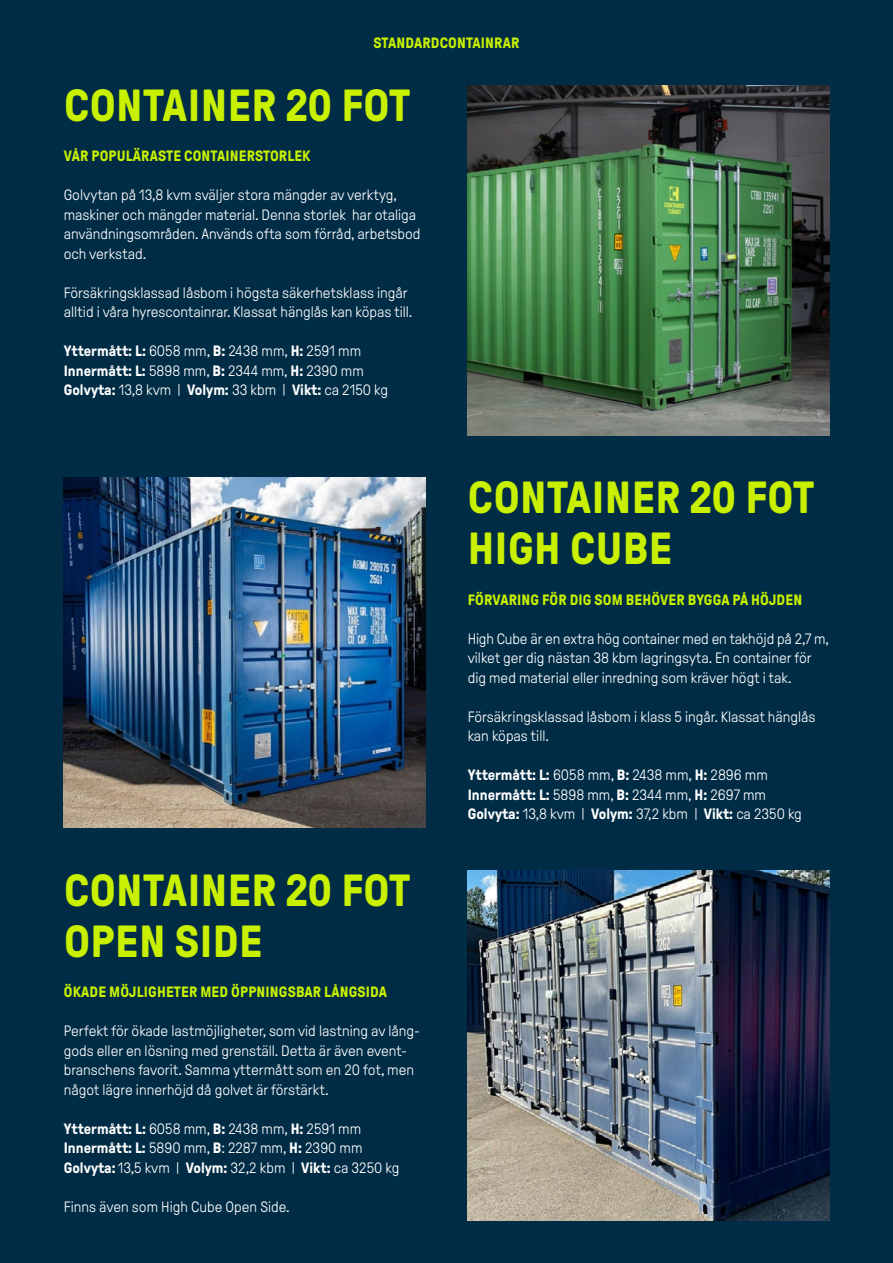
<style>
.page{position:relative;width:893px;height:1263px;background:#002c46}
.page>*{position:absolute;margin:0;border:0;box-sizing:border-box;transform-origin:0 0}
.t1{font:700 45px/51px "GT Pressura";letter-spacing:.01em;color:#c8f000}
.t2{font:300 15px/19.5px "GT Pressura";color:#fff}
.t3{font:700 15px "GT Pressura";letter-spacing:.01em;color:#c8f000}
.s1{font-weight:700}
</style>
<div class="page">
<img style="left:468px;top:85px;width:361px;height:350px">
<img style="left:64px;top:478px;width:361px;height:350px">
<img style="left:468px;top:870px;width:361px;height:350px">
<p class="t3" style="left:373px;top:35px;width:148px">STANDARDCONTAINRAR</p>
<h1 class="t1" style="left:64px;top:80px;width:348px">CONTAINER 20 FOT</h1>
<p class="t3" style="left:64px;top:148px;width:248px">VÅR POPULÄRASTE CONTAINERSTORLEK</p>
<p class="t2" style="left:64px;top:185px;width:358px">Golvytan på 13,8 kvm sväljer stora mängder av verktyg, maskiner och mängder material. Denna storlek har otaliga användningsområden. Används ofta som förråd, arbetsbod och verkstad.</p>
<p class="t2" style="left:64px;top:283px;width:350px">Försäkringsklassad låsbom i högsta säkerhetsklass ingår alltid i våra hyrescontainrar. Klassat hänglås kan köpas till.</p>
<p class="t2" style="left:64px;top:341px;width:326px"><span class="s1">Yttermått: L:</span> 6058 mm, <span class="s1">B:</span> 2438 mm, <span class="s1">H:</span> 2591 mm<br><span class="s1">Innermått: L:</span> 5898 mm, <span class="s1">B:</span> 2344 mm, <span class="s1">H:</span> 2390 mm<br><span class="s1">Golvyta:</span> 13,8 kvm | <span class="s1">Volym:</span> 33 kbm | <span class="s1">Vikt:</span> ca 2150 kg</p>
<h1 class="t1" style="left:64px;top:865px;width:348px">CONTAINER 20 FOT<br>OPEN SIDE</h1>
<p class="t3" style="left:64px;top:984px;width:325px">ÖKADE MÖJLIGHETER MED ÖPPNINGSBAR LÅNGSIDA</p>
<p class="t2" style="left:64px;top:1021px;width:358px">Perfekt för ökade lastmöjligheter, som vid lastning av lång&shy;gods eller en lösning med grenställ. Detta är även event&shy;branschens favorit. Samma yttermått som en 20 fot, men något lägre innerhöjd då golvet är förstärkt.</p>
<p class="t2" style="left:64px;top:1119px;width:337px"><span class="s1">Yttermått: L:</span> 6058 mm, <span class="s1">B:</span> 2438 mm, <span class="s1">H:</span> 2591 mm<br><span class="s1">Innermått: L:</span> 5890 mm, <span class="s1">B</span>: 2287 mm, <span class="s1">H:</span> 2390 mm<br><span class="s1">Golvyta:</span>13,5 kvm | <span class="s1">Volym:</span> 32,2 kbm | <span class="s1">Vikt:</span> ca 3250 kg</p>
<p class="t2" style="left:64px;top:1197px;width:227px">Finns även som High Cube Open Side.</p>
<h1 class="t1" style="left:468px;top:473px;width:348px">CONTAINER 20 FOT<br>HIGH CUBE</h1>
<p class="t3" style="left:468px;top:591px;width:336px">FÖRVARING FÖR DIG SOM BEHÖVER BYGGA PÅ HÖJDEN</p>
<p class="t2" style="left:468px;top:629px;width:363px">High Cube är en extra hög container med en takhöjd på 2,7 m, vilket ger dig nästan 38 kbm lagringsyta. En container för dig med material eller inredning som kräver högt i tak.</p>
<p class="t2" style="left:468px;top:707px;width:349px">Försäkringsklassad låsbom i klass 5 ingår. Klassat hänglås kan köpas till.</p>
<p class="t2" style="left:468px;top:765px;width:336px"><span class="s1">Yttermått: L:</span> 6058 mm, <span class="s1">B:</span> 2438 mm, <span class="s1">H:</span> 2896 mm<br><span class="s1">Innermått: L:</span> 5898 mm, <span class="s1">B:</span> 2344 mm, <span class="s1">H:</span> 2697 mm<br><span class="s1">Golvyta:</span> 13,8 kvm | <span class="s1">Volym:</span> 37,2 kbm | <span class="s1">Vikt:</span> ca 2350 kg</p>
</div>
